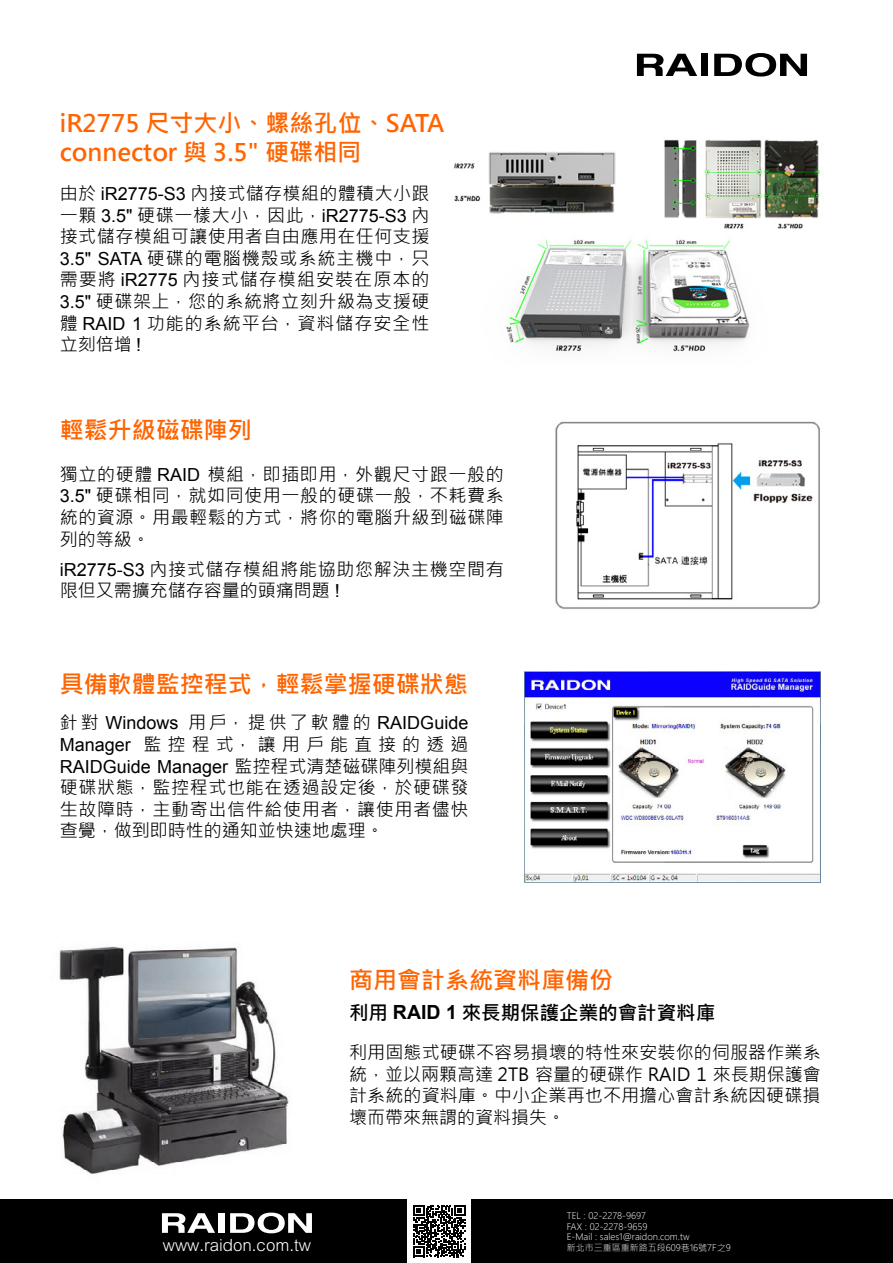
<style>
.page{position:relative;width:893px;height:1263px;background:#fff}
.page>*{position:absolute;margin:0;border:0;box-sizing:border-box;transform-origin:0 0}
.t1{font:700 24px/28.8px "Microsoft Jheng Hei";color:#ff6400}
.t2{font:700 19.5px "Microsoft Jheng Hei";color:#000}
.t3{font:18px/21.6px "Microsoft Jheng Hei";letter-spacing:.035em;color:#000;text-align:justify}
.t4{font:18px "Arial";color:#000}
.t5{font:18px "Microsoft Jheng Hei";letter-spacing:.335em;color:#000}
.t6{font:300 16.95px "M Hei HK";color:#fff}
.t7{font:300 9px/10.8px "Microsoft Jheng Hei";color:#fff}
.s1{font-family:"Arial"}
.s2{font-family:"Microsoft Jheng Hei"}
</style>
<div class="page">
<div style="left:0;top:1199px;width:893px;height:64px;background:#000"></div>
<div style="left:407px;top:1199px;width:64px;height:64px;background:#fff"></div>
<svg style="left:413px;top:1205px;width:52px;height:52px"></svg>
<svg style="left:162px;top:1213px;width:53px;height:20px"></svg>
<div style="left:219px;top:1213px;width:6px;height:20px;background:#fff"></div>
<svg style="left:230px;top:1212px;width:82px;height:21px"></svg>
<img style="left:555px;top:421px;width:265px;height:188px">
<img style="left:59px;top:946px;width:230px;height:228px">
<svg style="left:637px;top:54px;width:60px;height:22px"></svg>
<div style="left:701px;top:54px;width:7px;height:22px;background:#000"></div>
<svg style="left:714px;top:53px;width:93px;height:24px"></svg>
<img style="left:454px;top:139px;width:366px;height:213px">
<img style="left:524px;top:672px;width:297px;height:210px">
<h1 class="t1" style="left:60px;top:109px;width:386px">iR2775 尺寸大小、螺絲孔位、SATA connector 與 3.5" 硬碟相同</h1>
<p class="t3" style="left:60px;top:183px;width:371px">由於 <span class="s1">iR2775-S3</span> 內接式儲存模組的體積大小跟一顆 <span class="s1">3.5"</span> 硬碟一樣大小，因此，<span class="s1">iR2775-S3</span> 內接式儲存模組可讓使用者自由應用在任何支援<span class="s1">3.5" SATA</span> 硬碟的電腦機殼或系統主機中，只需要將 <span class="s1">iR2775</span> 內接式儲存模組安裝在原本的<span class="s1">3.5"</span> 硬碟架上，您的系統將立刻升級為支援硬體 <span class="s1">RAID 1</span> 功能的系統平台，資料儲存安全性立刻倍增 <span class="s1">!</span></p>
<h1 class="t1" style="left:60px;top:416px;width:193px">輕鬆升級磁碟陣列</h1>
<p class="t3" style="left:60px;top:463px;width:446px">獨立的硬體 <span class="s1">RAID</span> 模組，即插即用，外觀尺寸跟一般的<span class="s1">3.5"</span> 硬碟相同，就如同使用一般的硬碟一般，不耗費系統的資源。用最輕鬆的方式，將你的電腦升級到磁碟陣列的等級。</p>
<p class="t3" style="left:60px;top:558px;width:446px"><span class="s1">iR2775-S3</span> 內接式儲存模組將能協助您解決主機空間有限但又需擴充儲存容量的頭痛問題 <span class="s1">!</span></p>
<h1 class="t1" style="left:60px;top:670px;width:409px">具備軟體監控程式，輕鬆掌握硬碟狀態</h1>
<p class="t4" style="left:60px;top:711px;width:410px"><span class="s2">針對</span> Windows <span class="s2">用戶，提供了軟體的</span> RAIDGuide</p>
<p class="t5" style="left:60px;top:733px;width:410px"><span class="s1">Manager</span> 監控程式，讓用戶能直接的透過</p>
<p class="t4" style="left:60px;top:754px;width:410px">RAIDGuide Manager <span class="s2">監控程式清楚磁碟陣列模組與</span></p>
<p class="t3" style="left:60px;top:777px;width:410px">硬碟狀態，監控程式也能在透過設定後，於硬碟發生故障時，主動寄出信件給使用者，讓使用者儘快查覺，做到即時性的通知並快速地處理。</p>
<h1 class="t1" style="left:349px;top:966px;width:265px">商用會計系統資料庫備份</h1>
<p class="t2" style="left:349px;top:1000px;width:368px">利用 <span class="s1">RAID 1</span> 來長期保護企業的會計資料庫</p>
<p class="t3" style="left:349px;top:1041px;width:473px">利用固態式硬碟不容易損壞的特性來安裝你的伺服器作業系統，並以兩顆高達 2TB 容量的硬碟作 RAID 1 來長期保護會計系統的資料庫。中小企業再也不用擔心會計系統因硬碟損壞而帶來無謂的資料損失。</p>
<p class="t7" style="left:567px;top:1210px;width:124px">TEL : 02-2278-9697<br>FAX : 02-2278-9659<br>E-Mail : sales1@raidon.com.tw</p>
<p class="t6" style="left:163px;top:1233px;width:150px">www.raidon.com.tw</p>
<p class="t7" style="left:567px;top:1242px;width:165px">新北市三重區重新路五段609巷16號7F之9</p>
</div>
